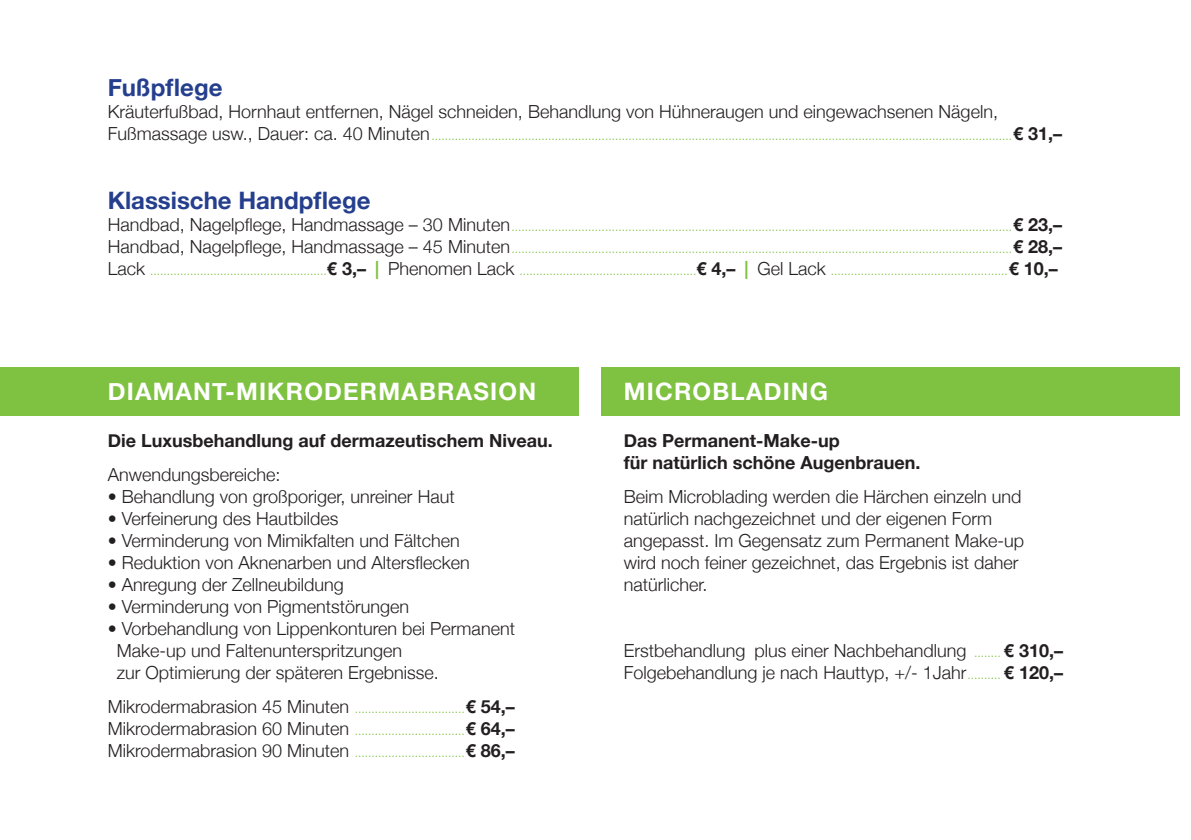
<style>
.page{position:relative;width:1191px;height:840px;background:#fff}
.page>*{position:absolute;margin:0;border:0;box-sizing:border-box;transform-origin:0 0}
.t1{font:700 24px "Helvetica Neue";letter-spacing:.05em;color:#fff}
.t2{font:700 24px "Helvetica Neue";color:#253f8e}
.t3{font:300 18px/22px "Helvetica Neue";color:#231f20}
.t4{font:700 18px/22px "Helvetica Neue";color:#231f20}
.t5{font:300 12px/22px "Helvetica Neue";color:#7fc241;text-align:justify}
.s1{font-size:18px;color:#231f20}
.s2{font-weight:700;font-size:18px;color:#231f20}
.s3{font-weight:700;font-size:18px}
.s4{font-size:12px;color:#7fc241}
.s5{font-weight:700}
</style>
<div class="page">
<div style="left:0;top:367px;width:578px;height:48px;background:#7fc241"></div>
<div style="left:601px;top:367px;width:578px;height:48px;background:#7fc241"></div>
<h1 class="t2" style="left:108px;top:72px;width:116px">Fußpflege</h1>
<h2 class="t3" style="left:108px;top:100px;width:891px">Kräuterfußbad, Hornhaut entfernen, Nägel schneiden, Behandlung von Hühneraugen und eingewachsenen Nägeln,</h2>
<p class="t5" style="left:108px;top:124px;width:956px"><span class="s1">Fußmassage usw., Dauer: ca. 40 Minuten</span>..............................................................................................................................................................................<span class="s2">€ 31,–</span></p>
<h1 class="t2" style="left:108px;top:186px;width:264px">Klassische Handpflege</h1>
<p class="t5" style="left:108px;top:216px;width:956px"><span class="s1">Handbad, Nagelpflege, Handmassage – 30 Minuten</span>......................................................................................................................................................<span class="s2">€ 23,– </span><span class="s1">Handbad, Nagelpflege, Handmassage – 45 Minuten</span>......................................................................................................................................................<span class="s2">€ 28,– </span><span class="s1">Lack</span> .....................................................<span class="s2">€ 3,–</span> <span class="s3">|</span> <span class="s1">Phenomen Lack</span> .....................................................<span class="s2">€ 4,–</span> <span class="s3">|</span> <span class="s1">Gel Lack</span> .....................................................<span class="s2">€ 10,–</span></p>
<h1 class="t1" style="left:108px;top:376px;width:430px">DIAMANT-MIKRODERMABRASION</h1>
<h1 class="t1" style="left:624px;top:376px;width:206px">MICROBLADING</h1>
<h2 class="t4" style="left:108px;top:428px;width:446px">Die Luxusbehandlung auf dermazeutischem Niveau.</h2>
<h2 class="t3" style="left:108px;top:462px;width:174px">Anwendungsbereiche:</h2>
<h2 class="t3" style="left:108px;top:484px;width:348px">• Behandlung von großporiger, unreiner Haut</h2>
<h2 class="t3" style="left:108px;top:506px;width:232px">• Verfeinerung des Hautbildes</h2>
<h2 class="t3" style="left:108px;top:528px;width:354px">• Verminderung von Mimikfalten und Fältchen</h2>
<h2 class="t3" style="left:108px;top:550px;width:364px">• Reduktion von Aknenarben und Altersflecken</h2>
<h2 class="t3" style="left:108px;top:572px;width:238px">• Anregung der Zellneubildung</h2>
<h2 class="t3" style="left:108px;top:594px;width:303px">• Verminderung von Pigmentstörungen</h2>
<h2 class="t3" style="left:117px;top:616px;width:400px;text-indent:-9px">• Vorbehandlung von Lippenkonturen bei Permanent<br>Make-up und Faltenunterspritzungen<br>zur Optimierung der späteren Ergebnisse.</h2>
<p class="t5" style="left:108px;top:697px;width:409px"><span class="s1">Mikrodermabrasion 45 Minuten</span> .................................<span class="s2">€ 54,– </span><span class="s1">Mikrodermabrasion 60 Minuten</span> .................................<span class="s2">€ 64,– </span><span class="s1">Mikrodermabrasion 90 Minuten</span> .................................<span class="s2">€ 86,–</span></p>
<h2 class="t4" style="left:624px;top:428px;width:298px">Das Permanent-Make-up<br>für natürlich schöne Augenbrauen.</h2>
<h2 class="t3" style="left:624px;top:484px;width:402px">Beim Microblading werden die Härchen einzeln und natürlich nachgezeichnet und der eigenen Form angepasst. Im Gegensatz zum Permanent Make-up wird noch feiner gezeichnet, das Ergebnis ist daher natürlicher.</h2>
<h2 class="t3" style="left:624px;top:638px;width:441px">Erstbehandlung plus einer Nachbehandlung <span class="s4">........</span> <span class="s5">€ 310,–<br></span>Folgebehandlung je nach Hauttyp, +/- 1Jahr<span class="s4">..........</span> <span class="s5">€ 120,–</span></h2>
</div>
